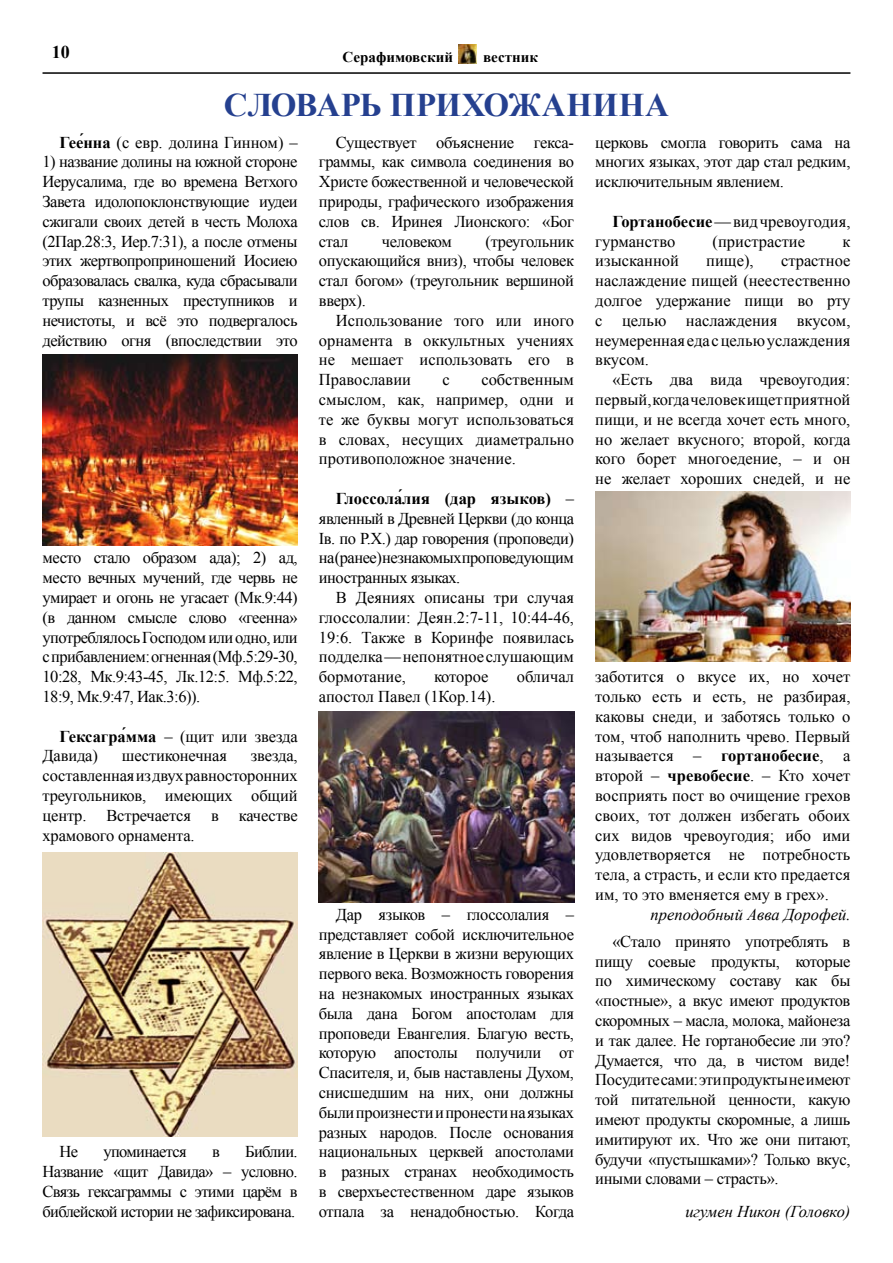
<style>
.page{position:relative;width:893px;height:1263px;background:#fff}
.page>*{position:absolute;margin:0;border:0;box-sizing:border-box;transform-origin:0 0}
.t1{font:700 33px "Times New Roman";letter-spacing:.005em;color:#25408f}
.t2{font:700 18px "Times New Roman";color:#000}
.t3{font:16.5px/19.8px "Times New Roman";letter-spacing:-.02em;color:#000;text-align:justify}
.t4{font:16.5px/19.8px "Times New Roman";color:#000}
.t5{font:italic 16.5px "Times New Roman";color:#000}
.t6{font:16.5px "Times New Roman";letter-spacing:-.04em;color:#000}
.t7{font:700 15px "Times New Roman";color:#000}
.s1{font-weight:700}
</style>
<div class="page">
<hr style="left:43px;top:72px;width:807px;height:2px;background:#000">
<img style="left:459px;top:44px;width:18px;height:19px">
<img style="left:43px;top:354px;width:255px;height:192px">
<img style="left:43px;top:853px;width:255px;height:283px">
<img style="left:319px;top:711px;width:255px;height:191px">
<img style="left:595px;top:491px;width:255px;height:171px">
<p class="t2" style="left:52px;top:40px;width:19px">10</p>
<p class="t7" style="left:343px;top:47px;width:112px">Серафимовский</p>
<p class="t7" style="left:483px;top:47px;width:56px">вестник</p>
<h1 class="t1" style="left:224px;top:82px;width:447px">СЛОВАРЬ ПРИХОЖАНИНА</h1>
<p class="t4" style="left:60px;top:132px;width:240px"><span class="s1">Гее́нна</span> (с евр. долина Гинном) –</p>
<p class="t3" style="left:43px;top:152px;width:257px">1) название долины на южной стороне Иерусалима, где во времена Ветхого Завета идолопоклонствующие иудеи сжигали своих детей в честь Молоха (2Пар.28:3, Иер.7:31), а после отмены этих жертвопроприношений Иосиею образовалась свалка, куда сбрасывали трупы казненных преступников и нечистоты, и всё это подвергалось действию огня (впоследствии это</p>
<p class="t3" style="left:43px;top:548px;width:257px">место стало образом ада); 2) ад, место вечных мучений, где червь не умирает и огонь не угасает (Мк.9:44) (в данном смысле слово «геенна» употреблялось Господом или одно, или с прибавлением: огненная (Мф.5:29-30, 10:28, Мк.9:43-45, Лк.12:5. Мф.5:22, 18:9, Мк.9:47, Иак.3:6)).</p>
<p class="t3" style="left:43px;top:726px;width:257px;text-indent:17px"><span class="s1">Гексагра́мма</span> – (щит или звезда<br>Давида)</p>
<p class="t3" style="left:43px;top:746px;width:257px;text-indent:208px">звезда, составленная из двух равносторонних треугольников, имеющих общий центр. Встречается в качестве храмового орнамента.</p>
<p class="t3" style="left:122px;top:746px;width:107px">шестиконечная</p>
<p class="t3" style="left:319px;top:132px;width:257px;text-indent:17px">Существует объяснение гекса&shy;граммы, как символа соединения во Христе божественной и человеческой природы, графического изображения слов св. Иринея Лионского: «Бог стал</p>
<p class="t3" style="left:319px;top:231px;width:257px;text-indent:167px">(треугольник опускающийся вниз), чтобы человек стал богом» (треугольник вершиной вверх).</p>
<p class="t3" style="left:319px;top:310px;width:257px;text-indent:17px">Использование того или иного орнамента в оккультных учениях не мешает использовать его в Православии</p>
<p class="t3" style="left:382px;top:231px;width:72px">человеком</p>
<p class="t3" style="left:319px;top:369px;width:257px;text-indent:162px">собственным смыслом, как, например, одни и те же буквы могут использоваться в словах, несущих диаметрально противоположное значение.</p>
<p class="t3" style="left:319px;top:488px;width:257px;text-indent:17px"><span class="s1">Глоссола́лия (дар языков)</span> – явленный в Древней Церкви (до конца Iв. по Р.Х.) дар говорения (проповеди) на (ранее) незнакомых проповедующим иностранных языках.</p>
<p class="t3" style="left:319px;top:587px;width:257px;text-indent:17px">В Деяниях описаны три случая глоссолалии: Деян.2:7-11, 10:44-46, 19:6. Также в Коринфе появилась подделка — непонятное слушающим бормотание,</p>
<p class="t3" style="left:443px;top:369px;width:9px">с</p>
<p class="t3" style="left:434px;top:666px;width:56px">которое</p>
<p class="t4" style="left:517px;top:666px;width:59px">обличал</p>
<p class="t4" style="left:319px;top:686px;width:178px">апостол Павел (1Кор.14).</p>
<p class="t3" style="left:43px;top:1142px;width:257px;text-indent:203px">Библии.<br>Название «щит Давида» – условно.<br>Связь гексаграммы с этими царём в библейской истории не зафиксирована.</p>
<p class="t3" style="left:60px;top:1142px;width:20px">Не</p>
<p class="t6" style="left:103px;top:1141px;width:85px">упоминается</p>
<p class="t3" style="left:212px;top:1142px;width:9px">в</p>
<p class="t3" style="left:319px;top:904px;width:257px;text-indent:17px">Дар языков – глоссолалия – представляет собой исключительное явление в Церкви в жизни верующих первого века. Возможность говорения на незнакомых иностранных языках была дана Богом апостолам для проповеди Евангелия. Благую весть, которую апостолы получили от Спасителя, и, быв наставлены Духом, снисшедшим на них, они должны были произнести и пронести на языках разных народов. После основания национальных церквей апостолами в разных странах необходимость в сверхъестественном даре языков отпала за ненадобностью. Когда</p>
<p class="t3" style="left:595px;top:132px;width:257px">церковь смогла говорить сама на многих языках, этот дар стал редким, исключительным явлением.</p>
<p class="t4" style="left:595px;top:211px;width:257px;text-indent:17px"><span class="s1">Гортанобесие</span> — вид чревоугодия, гурманство</p>
<p class="t4" style="left:713px;top:231px;width:94px">(пристрастие</p>
<p class="t3" style="left:842px;top:231px;width:10px">к</p>
<p class="t4" style="left:595px;top:251px;width:85px">изысканной</p>
<p class="t3" style="left:706px;top:251px;width:49px">пище),</p>
<p class="t3" style="left:595px;top:251px;width:257px;text-indent:186px">страстное наслаждение пищей (неестественно долгое удержание пищи во рту с целью наслаждения вкусом, неумеренная еда с целью услаждения вкусом.</p>
<p class="t3" style="left:595px;top:369px;width:257px;text-indent:17px">«Есть два вида чревоугодия: первый, когда человек ищет приятной пищи, и не всегда хочет есть много, но желает вкусного; второй, когда кого борет многоедение, – и он не желает хороших снедей, и не</p>
<p class="t3" style="left:595px;top:666px;width:257px">заботится о вкусе их, но хочет только есть и есть, не разбирая, каковы снеди, и заботясь только о том, чтоб наполнить чрево. Первый называется – <span class="s1">гортанобесие</span>, а второй – <span class="s1">чревобесие</span>. – Кто хочет восприять пост во очищение грехов своих, тот должен избегать обоих сих видов чревоугодия; ибо ими удовлетворяется не потребность тела, а страсть, и если кто предается им, то это вменяется ему в грех».</p>
<p class="t5" style="left:651px;top:903px;width:201px">преподобный Авва Дорофей.</p>
<p class="t3" style="left:595px;top:931px;width:257px;text-indent:17px">«Стало принято употреблять в пищу соевые продукты, которые по химическому составу как бы «постные», а вкус имеют продуктов скоромных – масла, молока, майонеза и так далее. Не гортанобесие ли это?<br>Думается, что да, в чистом виде!<br>Посудите сами: эти продукты не имеют той питательной ценности, какую имеют продукты скоромные, а лишь имитируют их. Что же они питают, будучи «пустышками»? Только вкус, иными словами – страсть».</p>
<p class="t5" style="left:685px;top:1200px;width:167px">игумен Никон (Головко)</p>
</div>
